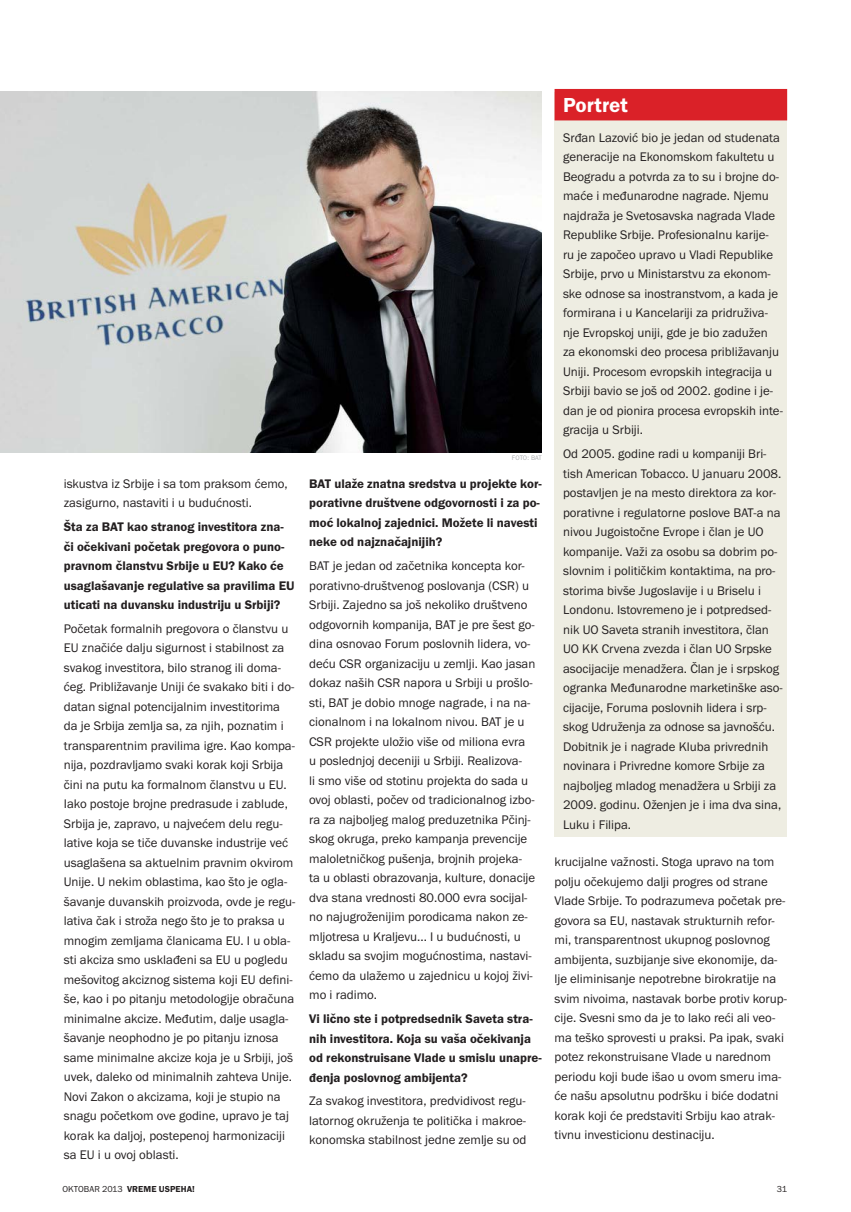
<style>
.page{position:relative;width:851px;height:1212px;background:#fff}
.page>*{position:absolute;margin:0;border:0;box-sizing:border-box;transform-origin:0 0}
.t1{font:21px "Franklin Got Itc TOT Dem";color:#fff}
.t2{font:12.9px/19.5px "Franklin Got Itc TOT Boo";color:#231f20}
.t3{font:12.9px/19.5px "Franklin Got Itc TOT Dem";color:#231f20}
.t4{font:9px "Franklin Got Itc TOT Dem";letter-spacing:.01em;color:#231f20}
.t5{font:9px "Franklin Got Itc TOT Boo";color:#231f20}
.t6{font:6.75px "Franklin Got Itc TOT Boo";color:#a7a9ac}
.s1{font-family:"Franklin Got Itc TOT Boo"}
</style>
<div class="page">
<div style="left:554px;top:92px;width:233px;height:744px;background:#eeede2"></div>
<div style="left:554px;top:89px;width:233px;height:31px;background:#da2128"></div>
<img style="left:0;top:92px;width:541px;height:361px">
<p class="t2" style="left:64px;top:474px;width:225px">iskustva iz Srbije i sa tom praksom ćemo, zasigurno, nastaviti i u budućnosti.</p>
<p class="t3" style="left:64px;top:518px;width:232px">Šta za BAT kao stranog investitora zna&shy;či očekivani početak pregovora o puno&shy;pravnom članstvu Srbije u EU? Kako će usaglašavanje regulative sa pravilima EU uticati na duvansku industriju u Srbiji?</p>
<p class="t2" style="left:64px;top:619px;width:233px">Početak formalnih pregovora o članstvu u EU značiće dalju sigurnost i stabilnost za svakog investitora, bilo stranog ili doma&shy;ćeg. Približavanje Uniji će svakako biti i do&shy;datan signal potencijalnim investitorima da je Srbija zemlja sa, za njih, poznatim i transparentnim pravilima igre. Kao kompa&shy;nija, pozdravljamo svaki korak koji Srbija čini na putu ka formalnom članstvu u EU.<br>Iako postoje brojne predrasude i zablude, Srbija je, zapravo, u najvećem delu regu&shy;lative koja se tiče duvanske industrije već usaglašena sa aktuelnim pravnim okvirom Unije. U nekim oblastima, kao što je ogla&shy;šavanje duvanskih proizvoda, ovde je regu&shy;lativa čak i stroža nego što je to praksa u mnogim zemljama članicama EU. I u obla&shy;sti akciza smo usklađeni sa EU u pogledu mešovitog akciznog sistema koji EU defini&shy;še, kao i po pitanju metodologije obračuna minimalne akcize. Međutim, dalje usagla&shy;šavanje neophodno je po pitanju iznosa same minimalne akcize koja je u Srbiji, još uvek, daleko od minimalnih zahteva Unije.<br>Novi Zakon o akcizama, koji je stupio na snagu početkom ove godine, upravo je taj korak ka daljoj, postepenoj harmonizaciji sa EU i u ovoj oblasti.</p>
<p class="t6" style="left:512px;top:456px;width:31px">FOTO: BAT</p>
<p class="t3" style="left:309px;top:475px;width:234px">BAT ulaže znatna sredstva u projekte kor&shy;porativne društvene odgovornosti i za po&shy;moć lokalnoj zajednici. Možete li navesti neke od najznačajnijih?</p>
<p class="t2" style="left:309px;top:557px;width:228px">BAT je jedan od začetnika koncepta kor&shy;porativno-društvenog poslovanja (CSR) u Srbiji. Zajedno sa još nekoliko društveno odgovornih kompanija, BAT je pre šest go&shy;dina osnovao Forum poslovnih lidera, vo&shy;deću CSR organizaciju u zemlji. Kao jasan dokaz naših CSR napora u Srbiji u prošlo&shy;sti, BAT je dobio mnoge nagrade, i na na&shy;cionalnom i na lokalnom nivou. BAT je u CSR projekte uložio više od miliona evra u poslednjoj deceniji u Srbiji. Realizova-<br>li smo više od stotinu projekta do sada u ovoj oblasti, počev od tradicionalnog izbo&shy;ra za najboljeg malog preduzetnika Pčinj&shy;skog okruga, preko kampanja prevencije maloletničkog pušenja, brojnih projeka&shy;ta u oblasti obrazovanja, kulture, donacije dva stana vrednosti 80.000 evra socijal&shy;no najugroženijim porodicama nakon ze&shy;mljotresa u Kraljevu... I u budućnosti, u skladu sa svojim mogućnostima, nastavi&shy;ćemo da ulažemo u zajednicu u kojoj živi&shy;mo i radimo.</p>
<p class="t3" style="left:309px;top:1010px;width:234px">Vi lično ste i potpredsednik Saveta stra&shy;nih investitora. Koja su vaša očekivanja od rekonstruisane Vlade u smislu unapre&shy;đenja poslovnog ambijenta?</p>
<p class="t2" style="left:309px;top:1092px;width:219px;text-align:justify">Za svakog investitora, predvidivost regu&shy;latornog okruženja te politička i makroe&shy;konomska stabilnost jedne zemlje su od</p>
<p class="t1" style="left:563px;top:98px;width:66px">Portret</p>
<p class="t2" style="left:563px;top:128px;width:221px">Srđan Lazović bio je jedan od studenata generacije na Ekonomskom fakultetu u Beogradu a potvrda za to su i brojne do&shy;maće i međunarodne nagrade. Njemu najdraža je Svetosavska nagrada Vlade Republike Srbije. Profesionalnu karije&shy;ru je započeo upravo u Vladi Republike Srbije, prvo u Ministarstvu za ekonom&shy;ske odnose sa inostranstvom, a kada je formirana i u Kancelariji za pridruživa&shy;nje Evropskoj uniji, gde je bio zadužen za ekonomski deo procesa približavanju Uniji. Procesom evropskih integracija u Srbiji bavio se još od 2002. godine i je&shy;dan je od pionira procesa evropskih inte&shy;gracija u Srbiji.</p>
<p class="t2" style="left:563px;top:445px;width:221px">Od 2005. godine radi u kompaniji Bri&shy;tish American Tobacco. U januaru 2008. postavljen je na mesto direktora za kor&shy;porativne i regulatorne poslove BAT-a na nivou Jugoistočne Evrope i član je UO kompanije. Važi za osobu sa dobrim po&shy;slovnim i političkim kontaktima, na pro&shy;storima bivše Jugoslavije i u Briselu i Londonu. Istovremeno je i potpredsed&shy;nik UO Saveta stranih investitora, član UO KK Crvena zvezda i član UO Srpske asocijacije menadžera. Član je i srpskog ogranka Međunarodne marketinške aso&shy;cijacije, Foruma poslovnih lidera i srp&shy;skog Udruženja za odnose sa javnošću.<br>Dobitnik je i nagrade Kluba privrednih novinara i Privredne komore Srbije za najboljeg mladog menadžera u Srbiji za 2009. godinu. Oženjen je i ima dva sina, Luku i Filipa.</p>
<p class="t2" style="left:554px;top:853px;width:234px">krucijalne važnosti. Stoga upravo na tom polju očekujemo dalji progres od strane Vlade Srbije. To podrazumeva početak pre&shy;govora sa EU, nastavak strukturnih refor&shy;mi, transparentnost ukupnog poslovnog ambijenta, suzbijanje sive ekonomije, da&shy;lje eliminisanje nepotrebne birokratije na svim nivoima, nastavak borbe protiv korup&shy;cije. Svesni smo da je to lako reći ali veo&shy;ma teško sprovesti u praksi. Pa ipak, svaki potez rekonstruisane Vlade u narednom periodu koji bude išao u ovom smeru ima&shy;će našu apsolutnu podršku i biće dodatni korak koji će predstaviti Srbiju kao atrak&shy;tivnu investicionu destinaciju.</p>
<p class="t4" style="left:62px;top:1186px;width:134px"><span class="s1">OKTOBAR 2013</span> VREME USPEHA!</p>
<p class="t5" style="left:776px;top:1186px;width:12px">31</p>
</div>
